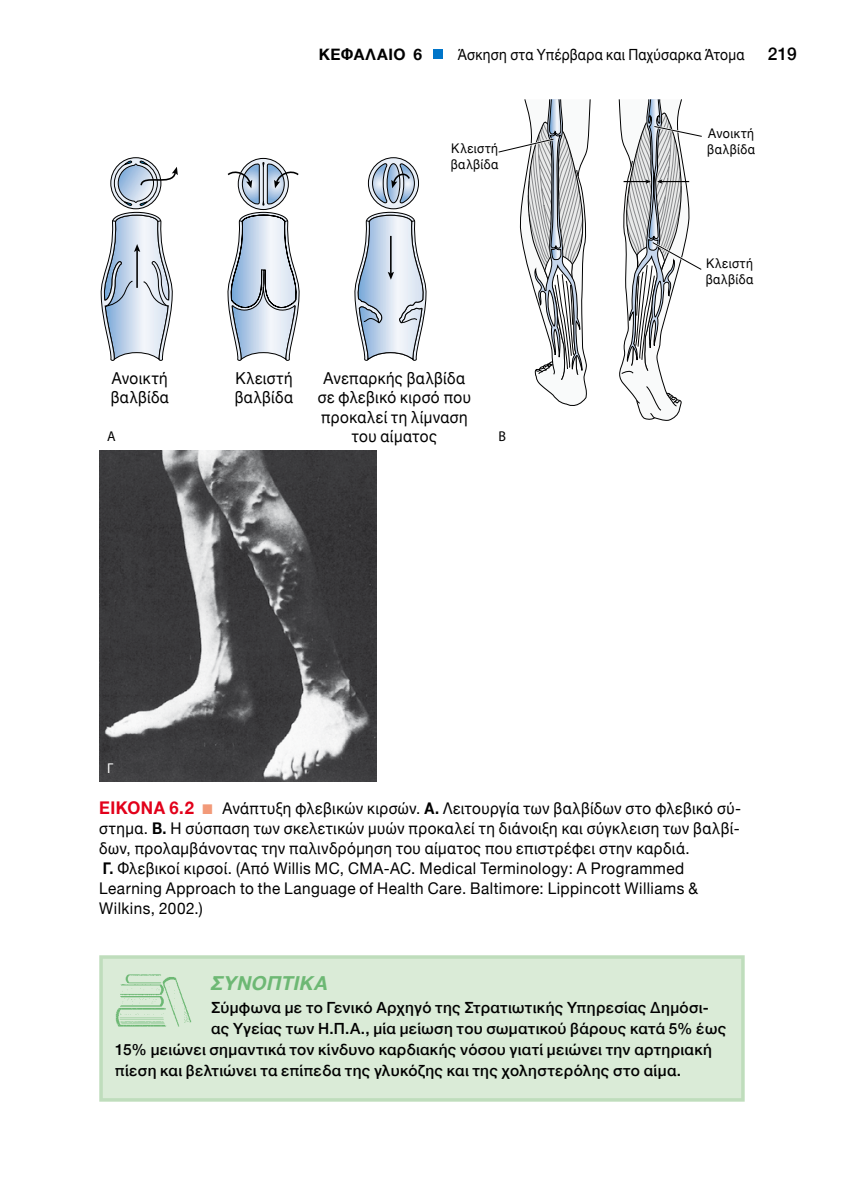
<style>
.page{position:relative;width:844px;height:1191px;background:#fff}
.page>*{position:absolute;margin:0;border:0;box-sizing:border-box;transform-origin:0 0}
.t1{font:italic 700 19.25px "Helvetica Neue";letter-spacing:.02em;color:#6db874}
.t2{font:500 17.5px "Helvetica Neue";color:#000}
.t3{font:16.45px/19.2px "Helvetica Neue";letter-spacing:.03em;color:#000;scale:.93 1}
.t4{font:16.1px/20.1px "Helvetica Neue";letter-spacing:.03em;color:#000;scale:.95 1}
.t5{font:700 15.75px "Helvetica Neue";letter-spacing:.04em;color:#000}
.t6{font:500 15.4px "Helvetica Neue";letter-spacing:.02em;color:#000}
.t7{font:15.4px "Helvetica Neue";letter-spacing:.025em;color:#000;scale:.9 1}
.t8{font:700 14.17px "Helvetica";color:#000}
.t9{font:700 14.17px "Helvetica";color:#fff}
.t10{font:13.3px/15.6px "Helvetica Neue";letter-spacing:.04em;color:#000;scale:.93 1}
.s1{font-weight:700;font-size:17.5px;color:#e2001a}
.s2{color:#f29a79}
.s3{font-weight:700}
</style>
<div class="page">
<div style="left:433px;top:49px;width:10px;height:9px;background:#0075c9"></div>
<div style="left:101px;top:957px;width:641px;height:143px;background:#daebd7"></div>
<div style="left:99px;top:955px;width:645px;height:146px;border:4px solid #bfddbc"></div>
<img style="left:116px;top:974px;width:75px;height:52px">
<img style="left:99px;top:451px;width:277px;height:330px">
<svg style="left:368px;top:158px;width:50px;height:51px"></svg>
<svg style="left:100px;top:159px;width:200px;height:202px"></svg>
<svg style="left:371px;top:163px;width:44px;height:41px;background:#9fadbd"></svg>
<svg style="left:498px;top:99px;width:203px;height:322px"></svg>
<svg style="left:354px;top:211px;width:73px;height:150px"></svg>
<p class="t5" style="left:318px;top:42px;width:105px">ΚΕΦΑΛΑΙΟ 6</p>
<p class="t7" style="left:458px;top:43px;width:320px">Άσκηση στα Υπέρβαρα και Παχύσαρκα Άτομα</p>
<p class="t2" style="left:767px;top:39px;width:30px">219</p>
<p class="t10" style="left:450px;top:141px;width:53px">Κλειστή βαλβίδα</p>
<p class="t3" style="left:111px;top:369px;width:64px">Ανοικτή βαλβίδα</p>
<p class="t8" style="left:107px;top:428px;width:10px">A</p>
<p class="t3" style="left:235px;top:369px;width:64px">Κλειστή βαλβίδα</p>
<p class="t3" style="left:318px;top:369px;width:166px;text-align:center">Ανεπαρκής βαλβίδα σε φλεβικό κιρσό που προκαλεί τη λίμναση του αίματος</p>
<p class="t8" style="left:498px;top:427px;width:9px">B</p>
<p class="t9" style="left:107px;top:759px;width:8px">Γ</p>
<p class="t10" style="left:707px;top:126px;width:53px">Ανοικτή βαλβίδα</p>
<p class="t10" style="left:705px;top:256px;width:53px">Κλειστή βαλβίδα</p>
<p class="t4" style="left:99px;top:798px;width:677px"><span class="s1">ΕΙΚΟΝΑ 6.2</span> <span class="s2">■</span> Ανάπτυξη φλεβικών κιρσών. <span class="s3">Α.</span> Λειτουργία των βαλβίδων στο φλεβικό σύ&shy;στημα. <span class="s3">Β.</span> Η σύσπαση των σκελετικών μυών προκαλεί τη διάνοιξη και σύγκλειση των βαλβί&shy;δων, προλαμβάνοντας την παλινδρόμηση του αίματος που επιστρέφει στην καρδιά.<br><span class="s3">Γ.</span> Φλεβικοί κιρσοί. (Από Willis MC, CMA-AC. Medical Terminology: A Programmed Learning Approach to the Language of Health Care. Baltimore: Lippincott Williams &amp; Wilkins, 2002.)</p>
<p class="t1" style="left:211px;top:968px;width:118px">ΣΥΝΟΠΤΙΚΑ</p>
<p class="t6" style="left:211px;top:995px;width:499px">Σύμφωνα με το Γενικό Αρχηγό της Στρατιωτικής Υπηρεσίας Δημόσι-</p>
<p class="t6" style="left:211px;top:1016px;width:516px">ας Υγείας των Η.Π.Α., μία μείωση του σωματικού βάρους κατά 5% έως</p>
<p class="t6" style="left:115px;top:1037px;width:598px">15% μειώνει σημαντικά τον κίνδυνο καρδιακής νόσου γιατί μειώνει την αρτηριακή</p>
<p class="t6" style="left:115px;top:1058px;width:567px">πίεση και βελτιώνει τα επίπεδα της γλυκόζης και της χοληστερόλης στο αίμα.</p>
</div>
